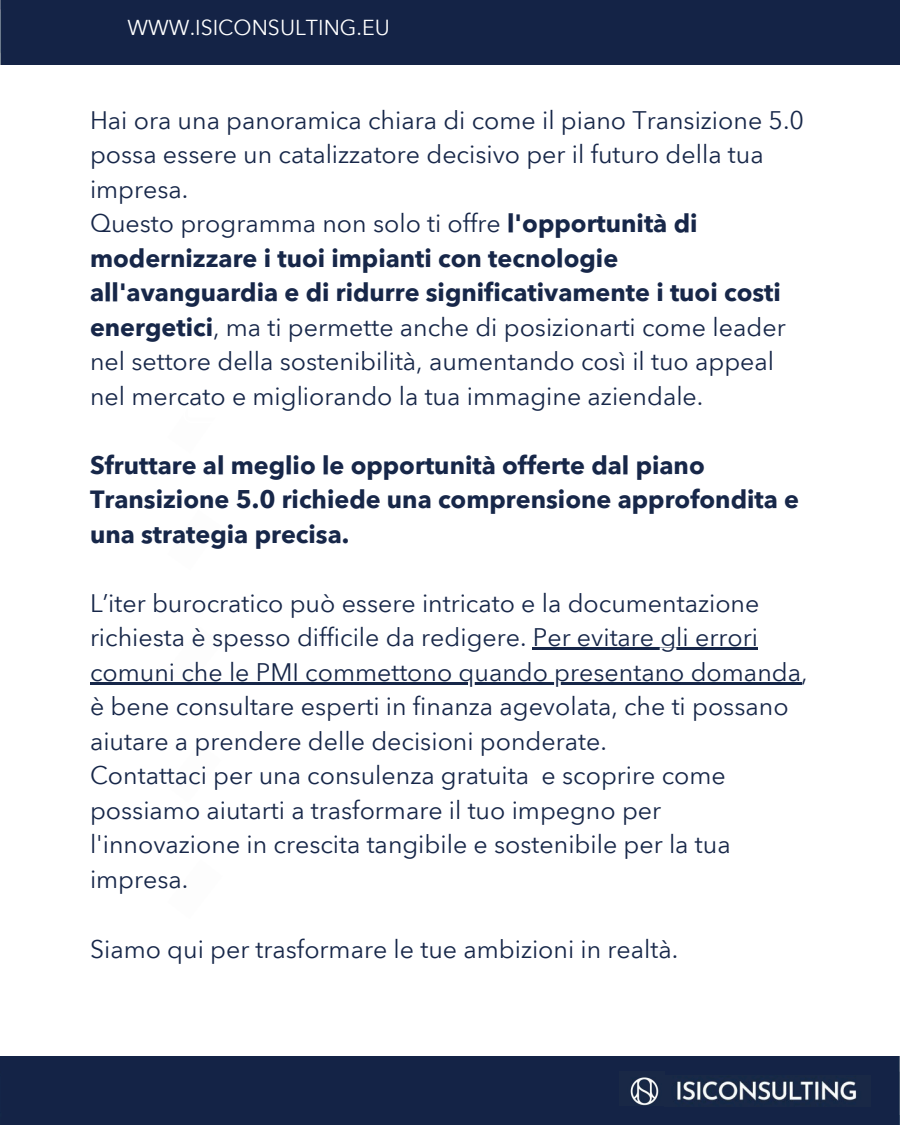
<style>
.page{position:relative;width:900px;height:1125px;background:#fff}
.page>*{position:absolute;margin:0;border:0;box-sizing:border-box;transform-origin:0 0}
.t1{font:25px/34.5px "Avenir Next Thai Modern";color:#172749}
.t2{font:700 25px/34.5px "Avenir Next Thai Modern";color:#172749}
.t3{font:21.3px "Avenir Next Thai Modern";color:#fff}
.s1{font-weight:700}
</style>
<div class="page">
<div style="left:0;top:0;width:900px;height:64px;background:#142346"></div>
<div style="left:0;top:1057px;width:900px;height:68px;background:#142346"></div>
<img style="left:665px;top:1075px;width:206px;height:31px">
<img style="left:619px;top:1071px;width:46px;height:35px">
<hr style="left:533px;top:648px;width:225px;height:2px;background:#172749">
<hr style="left:90px;top:682px;width:711px;height:3px;background:#172749">
<h2 class="t3" style="left:128px;top:11px;width:264px">WWW.ISICONSULTING.EU</h2>
<h2 class="t1" style="left:90px;top:102px;width:716px">Hai ora una panoramica chiara di come il piano Transizione 5.0 possa essere un catalizzatore decisivo per il futuro della tua impresa.<br>Questo programma non solo ti offre <span class="s1">l'opportunità di modernizzare i tuoi impianti con tecnologie all'avanguardia e di ridurre significativamente i tuoi costi energetici</span>, ma ti permette anche di posizionarti come leader nel settore della sostenibilità, aumentando così il tuo appeal nel mercato e migliorando la tua immagine aziendale.</h2>
<p class="t2" style="left:90px;top:447px;width:711px">Sfruttare al meglio le opportunità offerte dal piano<br>Transizione 5.0 richiede una comprensione approfondita e una strategia precisa.</p>
<p class="t1" style="left:90px;top:585px;width:671px">L’iter burocratico può essere intricato e la documentazione richiesta è spesso difficile da redigere. Per evitare gli errori</p>
<p class="t1" style="left:90px;top:654px;width:719px">comuni che le PMI commettono quando presentano domanda, è bene consultare esperti in finanza agevolata, che ti possano aiutare a prendere delle decisioni ponderate.<br>Contattaci per una consulenza gratuita e scoprire come possiamo aiutarti a trasformare il tuo impegno per l'innovazione in crescita tangibile e sostenibile per la tua impresa.</p>
<p class="t1" style="left:90px;top:931px;width:590px">Siamo qui per trasformare le tue ambizioni in realtà.</p>
</div>
